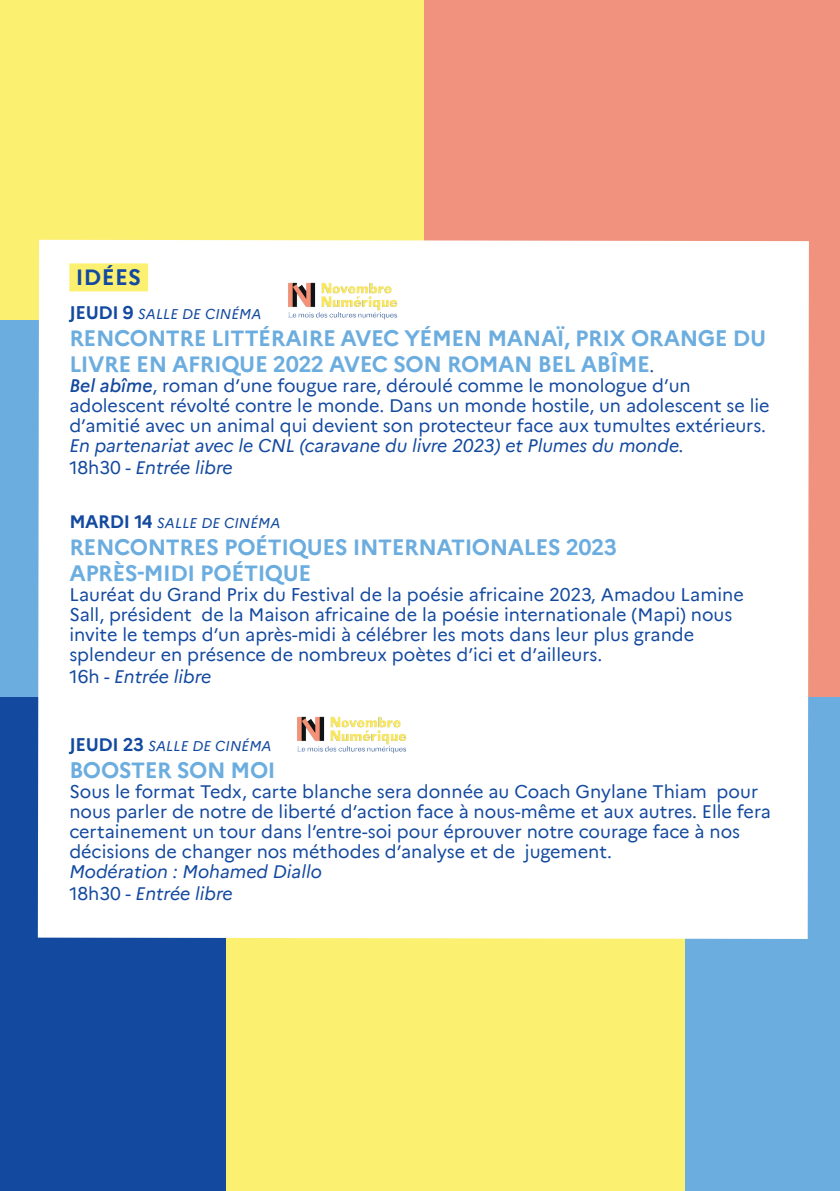
<style>
.page{position:relative;width:840px;height:1191px;background:#fff}
.page>*{position:absolute;margin:0;border:0;box-sizing:border-box;transform-origin:0 0}
.t1{font:700 22px/26.4px "Marianne";letter-spacing:-.02em;color:#6caddf}
.t2{font:700 22px "Marianne";letter-spacing:.02em;color:#13499f}
.t3{font:18px/20px "Marianne";color:#13499f}
.t4{font:italic 18px/22px "Marianne";color:#13499f}
.t5{font:italic 14px "Marianne";letter-spacing:.01em;color:#13499f}
.s1{font-weight:700;font-style:normal;font-size:18px}
.s2{font-weight:400;font-size:18px;color:#13499f}
.s3{font-weight:500;font-style:italic}
.s4{font-style:normal}
</style>
<div class="page">
<div style="left:0;top:696px;width:226px;height:495px;background:#13499f"></div>
<div style="left:226px;top:696px;width:468px;height:495px;background:#fbf070"></div>
<div style="left:684px;top:696px;width:155px;height:495px;background:#6caddf"></div>
<div style="left:0;top:320px;width:415px;height:376px;background:#6caddf"></div>
<div style="left:415px;top:0;width:424px;height:696px;background:#f1927f"></div>
<div style="left:0;top:0;width:423px;height:319px;background:#fbf070"></div>
<div style="left:38px;top:240px;width:770px;height:699px;background:#fff"></div>
<div style="left:69px;top:263px;width:79px;height:28px;background:#fbf070"></div>
<img style="left:288px;top:710px;width:140px;height:44px">
<img style="left:279px;top:276px;width:141px;height:44px">
<p class="t2" style="left:76px;top:261px;width:67px">IDÉES</p>
<p class="t5" style="left:69px;top:304px;width:193px"><span class="s1">JEUDI 9</span> SALLE DE CINÉMA</p>
<p class="t1" style="left:69px;top:323px;width:698px">RENCONTRE LITTÉRAIRE AVEC YÉMEN MANAÏ, PRIX ORANGE DU<br>LIVRE EN AFRIQUE 2022 AVEC SON ROMAN BEL ABÎME<span class="s2">.</span></p>
<p class="t3" style="left:69px;top:374px;width:701px"><span class="s3">Bel abîme</span>, roman d’une fougue rare, déroulé comme le monologue d’un adolescent révolté contre le monde. Dans un monde hostile, un adolescent se lie d’amitié avec un animal qui devient son protecteur face aux tumultes extérieurs.</p>
<p class="t4" style="left:69px;top:433px;width:615px">En partenariat avec le CNL (caravane du livre 2023) et Plumes du monde.<br><span class="s4">18h30 -</span> Entrée libre</p>
<p class="t5" style="left:69px;top:512px;width:212px"><span class="s1">MARDI 14</span> SALLE DE CINÉMA</p>
<p class="t1" style="left:69px;top:532px;width:548px">RENCONTRES POÉTIQUES INTERNATIONALES 2023<br>APRÈS-MIDI POÉTIQUE</p>
<p class="t3" style="left:69px;top:583px;width:675px">Lauréat du Grand Prix du Festival de la poésie africaine 2023, Amadou Lamine Sall, président de la Maison africaine de la poésie internationale (Mapi) nous invite le temps d’un après-midi à célébrer les mots dans leur plus grande splendeur en présence de nombreux poètes d’ici et d’ailleurs.</p>
<p class="t4" style="left:69px;top:664px;width:143px"><span class="s4">16h -</span> Entrée libre</p>
<p class="t5" style="left:69px;top:735px;width:204px"><span class="s1">JEUDI 23</span> SALLE DE CINÉMA</p>
<p class="t1" style="left:69px;top:755px;width:207px">BOOSTER SON MOI</p>
<p class="t3" style="left:69px;top:780px;width:702px">Sous le format Tedx, carte blanche sera donnée au Coach Gnylane Thiam pour nous parler de notre de liberté d’action face à nous-même et aux autres. Elle fera certainement un tour dans l’entre-soi pour éprouver notre courage face à nos décisions de changer nos méthodes d’analyse et de jugement.</p>
<p class="t4" style="left:69px;top:858px;width:254px">Modération : Mohamed Diallo<br><span class="s4">18h30 -</span> Entrée libre</p>
</div>
